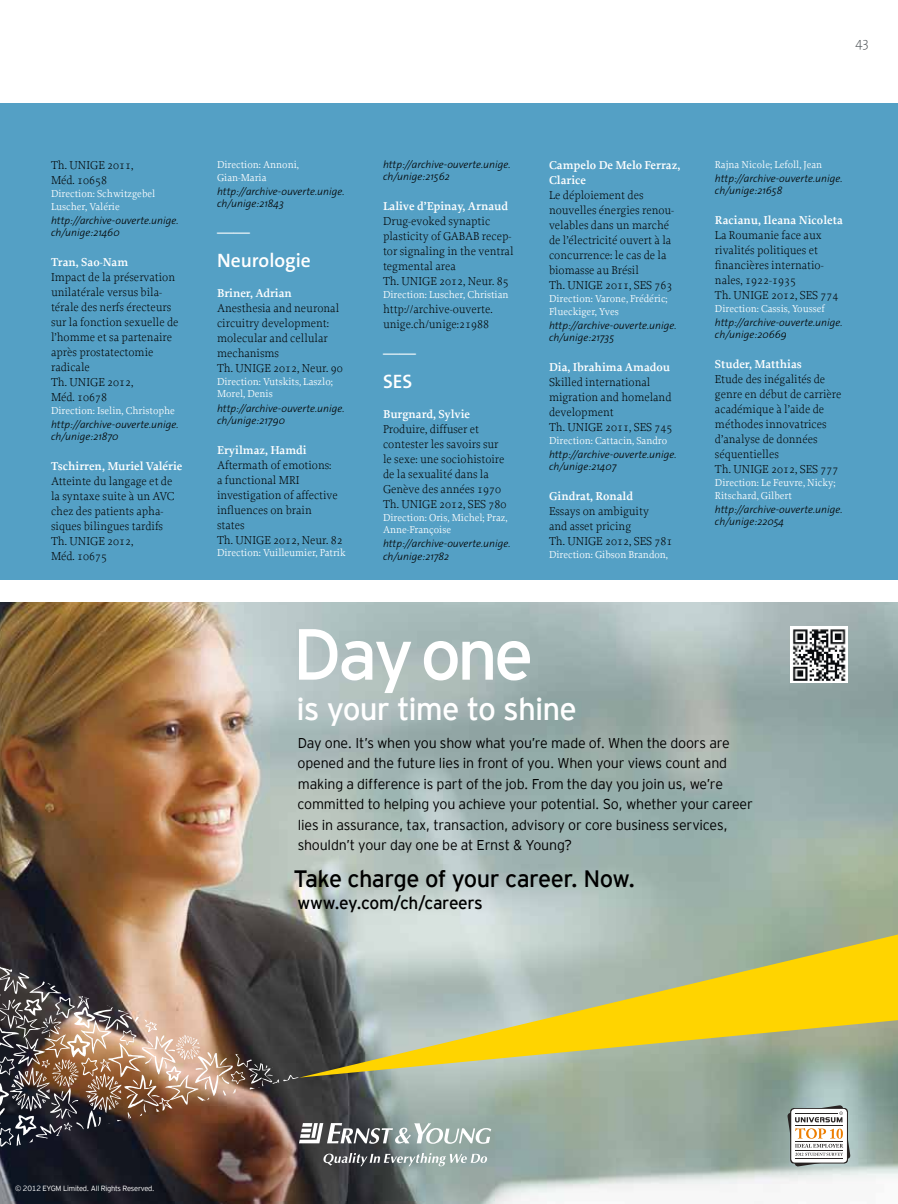
<style>
.page{position:relative;width:898px;height:1204px;background:#fff}
.page>*{position:absolute;margin:0;border:0;box-sizing:border-box;transform-origin:0 0}
.t1{font:72.15px "EY Interstate";letter-spacing:-.06em;color:#fff}
.t2{font:31.35px "EY Interstate";letter-spacing:-.03em;color:#fff}
.t3{font:300 23.7px "EY Interstate";letter-spacing:-.03em;color:#000}
.t4{font:600 19.5px "The Sans Os F";color:#fff}
.t5{font:300 17.4px "EY Interstate";letter-spacing:-.025em;color:#000}
.t6{font:700 16.5px "Proforma";color:#fff}
.t7{font:300 14.25px/20.5px "EY Interstate";letter-spacing:-.015em;color:#000}
.t8{font:200 13.5px "The Sans Os F";color:#505559}
.t9{font:300 12px/15px "Proforma";color:#000}
.t10{font:600 12px/15px "Proforma";color:#fff}
.t11{font:italic 300 10.5px/12px "The Sans Os F";color:#000}
.t12{font:10.5px/12.8px "Proforma";color:#fff}
.t13{font:300 7.5px "EY Interstate";letter-spacing:-.03em;color:#fff}
</style>
<div class="page">
<div style="left:0;top:103px;width:897px;height:1100px;background:#54a0c5"></div>
<div style="left:0;top:580px;width:897px;height:623px;background:#fff"></div>
<img style="left:0;top:602px;width:897px;height:601px">
<svg style="left:299px;top:934px;width:598px;height:143px;background:#c6c06d"></svg>
<img style="left:0;top:965px;width:491px;height:201px">
<svg style="left:787px;top:1105px;width:62px;height:61px"></svg>
<img style="left:790px;top:626px;width:56px;height:56px">
<p class="t8" style="left:855px;top:34px;width:15px">43</p>
<p class="t9" style="left:51px;top:157px;width:84px">Th. UNIGE 2011,<br>Méd. 10658</p>
<p class="t12" style="left:51px;top:187px;width:106px">Direction: Schwitzgebel<br>Luscher, Valérie</p>
<p class="t11" style="left:51px;top:214px;width:129px">http://archive-ouverte.unige. ch/unige:21460</p>
<p class="t10" style="left:51px;top:254px;width:79px">Tran, Sao-Nam</p>
<p class="t9" style="left:51px;top:269px;width:129px">Impact de la préservation unilatérale versus bila&shy;térale des nerfs érecteurs sur la fonction sexuelle de l’homme et sa partenaire après prostatectomie radicale<br>Th. UNIGE 2012,<br>Méd. 10678</p>
<p class="t12" style="left:51px;top:403px;width:125px">Direction: Iselin, Christophe</p>
<p class="t11" style="left:51px;top:418px;width:129px">http://archive-ouverte.unige. ch/unige:21870</p>
<p class="t10" style="left:51px;top:458px;width:133px">Tschirren, Muriel Valérie</p>
<p class="t9" style="left:51px;top:473px;width:125px">Atteinte du langage et de la syntaxe suite à un AVC chez des patients apha&shy;siques bilingues tardifs<br>Th. UNIGE 2012,<br>Méd. 10675</p>
<p class="t12" style="left:217px;top:158px;width:83px">Direction: Annoni,<br>Gian-Maria</p>
<p class="t11" style="left:217px;top:185px;width:129px">http://archive-ouverte.unige. ch/unige:21843</p>
<h3 class="t6" style="left:217px;top:221px;width:34px">——</h3>
<h3 class="t4" style="left:217px;top:248px;width:95px">Neurologie</h3>
<p class="t10" style="left:217px;top:285px;width:76px">Briner, Adrian</p>
<p class="t9" style="left:217px;top:300px;width:127px">Anesthesia and neuronal circuitry development: molecular and cellular mechanisms<br>Th. UNIGE 2012, Neur. 90</p>
<p class="t12" style="left:217px;top:374px;width:117px">Direction: Vutskits, Laszlo;<br>Morel, Denis</p>
<p class="t11" style="left:217px;top:402px;width:129px">http://archive-ouverte.unige. ch/unige:21790</p>
<p class="t10" style="left:217px;top:442px;width:91px">Eryilmaz, Hamdi</p>
<p class="t9" style="left:217px;top:457px;width:127px">Aftermath of emotions:<br>a functional MRI investigation of affective influences on brain<br>states<br>Th. UNIGE 2012, Neur. 82</p>
<p class="t12" style="left:217px;top:546px;width:130px">Direction: Vuilleumier, Patrik</p>
<p class="t11" style="left:383px;top:158px;width:129px">http://archive-ouverte.unige. ch/unige:21562</p>
<p class="t10" style="left:383px;top:198px;width:127px">Lalive d’Epinay, Arnaud</p>
<p class="t9" style="left:383px;top:213px;width:132px">Drug-evoked synaptic plasticity of GABAB recep&shy;tor signaling in the ventral tegmental area<br>Th. UNIGE 2012, Neur. 85</p>
<p class="t12" style="left:383px;top:288px;width:127px">Direction: Luscher, Christian</p>
<p class="t9" style="left:383px;top:301px;width:111px">http://archive-ouverte. unige.ch/unige:21988</p>
<h3 class="t6" style="left:383px;top:342px;width:34px">——</h3>
<h3 class="t4" style="left:383px;top:369px;width:31px">SES</h3>
<p class="t10" style="left:383px;top:406px;width:89px">Burgnard, Sylvie</p>
<p class="t9" style="left:383px;top:421px;width:125px">Produire, diffuser et contester les savoirs sur le sexe: une sociohistoire de la sexualité dans la<br>Genève des années 1970<br>Th. UNIGE 2012, SES 780</p>
<p class="t12" style="left:383px;top:510px;width:126px">Direction: Oris, Michel; Praz,<br>Anne-Françoise</p>
<p class="t11" style="left:383px;top:538px;width:129px">http://archive-ouverte.unige. ch/unige:21782</p>
<p class="t10" style="left:549px;top:158px;width:133px">Campelo De Melo Ferraz,<br>Clarice</p>
<p class="t9" style="left:549px;top:188px;width:127px">Le déploiement des nouvelles énergies renou&shy;velables dans un marché de l’électricité ouvert à la concurrence: le cas de la biomasse au Brésil<br>Th. UNIGE 2011, SES 763</p>
<p class="t12" style="left:549px;top:292px;width:120px">Direction: Varone, Frédéric;<br>Flueckiger, Yves</p>
<p class="t11" style="left:549px;top:320px;width:129px">http://archive-ouverte.unige. ch/unige:21735</p>
<p class="t10" style="left:549px;top:360px;width:123px">Dia, Ibrahima Amadou</p>
<p class="t9" style="left:549px;top:374px;width:125px">Skilled international migration and homeland development<br>Th. UNIGE 2011, SES 745</p>
<p class="t12" style="left:549px;top:434px;width:120px">Direction: Cattacin, Sandro</p>
<p class="t11" style="left:549px;top:448px;width:129px">http://archive-ouverte.unige. ch/unige:21407</p>
<p class="t10" style="left:549px;top:488px;width:85px">Gindrat, Ronald</p>
<p class="t9" style="left:549px;top:503px;width:125px">Essays on ambiguity<br>and asset pricing<br>Th. UNIGE 2012, SES 781</p>
<p class="t12" style="left:549px;top:548px;width:120px">Direction: Gibson Brandon,</p>
<h1 class="t1" style="left:292px;top:602px;width:243px">Day one</h1>
<h2 class="t2" style="left:296px;top:687px;width:282px">is your time to shine</h2>
<p class="t12" style="left:714px;top:158px;width:109px">Rajna Nicole; Lefoll, Jean</p>
<p class="t11" style="left:714px;top:173px;width:129px">http://archive-ouverte.unige. ch/unige:21658</p>
<p class="t10" style="left:714px;top:213px;width:129px">Racianu, Ileana Nicoleta</p>
<p class="t9" style="left:714px;top:227px;width:125px">La Roumanie face aux rivalités politiques et financières internatio&shy;nales, 1922-1935<br>Th. UNIGE 2012, SES 774</p>
<p class="t12" style="left:714px;top:302px;width:111px">Direction: Cassis, Youssef</p>
<p class="t11" style="left:714px;top:316px;width:129px">http://archive-ouverte.unige. ch/unige:20669</p>
<p class="t10" style="left:714px;top:356px;width:88px">Studer, Matthias</p>
<p class="t9" style="left:714px;top:371px;width:128px">Etude des inégalités de genre en début de carrière académique à l’aide de méthodes innovatrices d’analyse de données séquentielles<br>Th. UNIGE 2012, SES 777</p>
<p class="t12" style="left:714px;top:476px;width:122px">Direction: Le Feuvre, Nicky;<br>Ritschard, Gilbert</p>
<p class="t11" style="left:714px;top:503px;width:129px">http://archive-ouverte.unige. ch/unige:22054</p>
<p class="t7" style="left:297px;top:732px;width:456px">Day one. It’s when you show what you’re made of. When the doors are opened and the future lies in front of you. When your views count and making a difference is part of the job. From the day you join us, we’re committed to helping you achieve your potential. So, whether your career lies in assurance, tax, transaction, advisory or core business services, shouldn’t your day one be at Ernst &amp; Young?</p>
<h3 class="t3" style="left:293px;top:865px;width:343px">Take charge of your career. Now.</h3>
<h3 class="t5" style="left:297px;top:893px;width:187px">www.ey.com/ch/careers</h3>
<p class="t13" style="left:15px;top:1183px;width:141px">© 2012 EYGM Limited. All Rights Reserved.</p>
</div>
